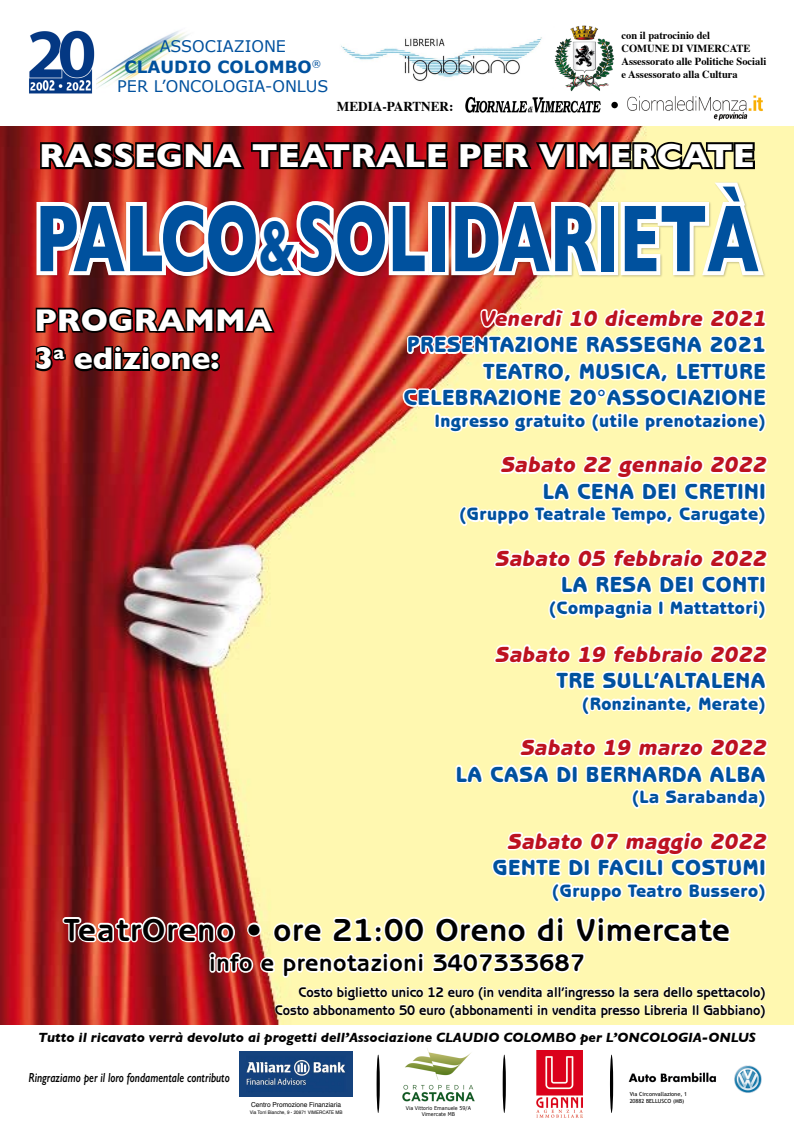
<style>
.page{position:relative;width:794px;height:1134px;background:#fff}
.page>*{position:absolute;margin:0;border:0;box-sizing:border-box;transform-origin:0 0}
.t1{font:700 96.32px "Gill Sans";color:#00519e;scale:.64 1}
.t2{font:700 33.88px "Gill Sans";color:#fff}
.t3{font:700 32px "Benguiat Gothic";letter-spacing:.025em;color:#000}
.t4{font:700 32px/38.4px "Gill Sans";color:#fff}
.t5{font:700 24px "Benguiat Gothic";letter-spacing:.025em;color:#000}
.t6{font:800 22px/26.4px "Benguiat Gothic";letter-spacing:.03em;color:#00519e;text-align:right}
.t7{font:italic 800 22px "Benguiat Gothic";letter-spacing:.03em;color:#bd1220}
.t8{font:800 18px "Benguiat Gothic";letter-spacing:.03em;color:#00519e}
.t9{font:700 16.8px "Verdana";color:#00519e}
.t10{font:16px "Verdana";color:#00519e}
.t11{font:700 14px/18px "Benguiat Gothic";color:#000;text-align:right;scale:.94 1}
.t12{font:italic 700 13.6px "Gill Sans";color:#000}
.t13{font:700 13.6px "Times";color:#000}
.t14{font:italic 600 13.2px "Gill Sans";color:#000;scale:.77 1}
.t15{font:700 10.8px/13px "Times";color:#000}
.t16{font:6.8px "Helvetica";color:#000;scale:.96 1}
.t17{font:5.6px/6.7px "Trebuchet MS";color:#000}
.t18{font:5.2px/6.2px "Verdana";color:#000;text-align:center;scale:.92 1}
.t19{font:4.8px "Helvetica";color:#000;scale:.96 1}
.s1{font-size:72.8px}
</style>
<div class="page">
<img style="left:0;top:126px;width:793px;height:898px">
<img style="left:465px;top:97px;width:136px;height:16px">
<img style="left:627px;top:95px;width:136px;height:25px">
<div style="left:611px;top:102px;width:7px;height:6px;background:#000;border-radius:50%"></div>
<img style="left:554px;top:25px;width:61px;height:67px">
<img style="left:33px;top:139px;width:736px;height:143px">
<img style="left:341px;top:37px;width:201px;height:44px">
<img style="left:240px;top:1051px;width:113px;height:45px">
<img style="left:402px;top:1048px;width:72px;height:53px">
<img style="left:536px;top:1050px;width:46px;height:67px">
<img style="left:628px;top:1065px;width:134px;height:28px">
<svg style="left:376px;top:1054px;width:4px;height:59px"></svg>
<svg style="left:502px;top:1054px;width:4px;height:59px"></svg>
<hr style="left:610px;top:1054px;width:3px;height:59px;background:#000;border-radius:50%">
<svg style="left:401px;top:306px;width:368px;height:128px"></svg>
<svg style="left:457px;top:453px;width:313px;height:75px"></svg>
<svg style="left:492px;top:547px;width:278px;height:74px"></svg>
<svg style="left:492px;top:642px;width:278px;height:75px"></svg>
<svg style="left:454px;top:736px;width:316px;height:74px"></svg>
<svg style="left:490px;top:829px;width:280px;height:75px"></svg>
<svg style="left:34px;top:305px;width:243px;height:30px;background:#621412"></svg>
<svg style="left:34px;top:343px;width:188px;height:31px;background:#601211"></svg>
<img style="left:61px;top:915px;width:176px;height:29px">
<div style="left:247px;top:922px;width:14px;height:15px;border:3px solid #fff;border-radius:50%"></div>
<svg style="left:271px;top:921px;width:52px;height:23px"></svg>
<svg style="left:331px;top:915px;width:95px;height:29px"></svg>
<svg style="left:433px;top:915px;width:95px;height:29px"></svg>
<svg style="left:535px;top:914px;width:30px;height:30px"></svg>
<svg style="left:574px;top:914px;width:158px;height:30px"></svg>
<svg style="left:208px;top:951px;width:378px;height:28px"></svg>
<svg style="left:274px;top:986px;width:491px;height:32px;background:#fef9c6"></svg>
<img style="left:96px;top:30px;width:93px;height:58px">
<img style="left:29px;top:30px;width:66px;height:64px">
<p class="t10" style="left:160px;top:36px;width:128px">ASSOCIAZIONE</p>
<p class="t9" style="left:125px;top:56px;width:198px">CLAUDIO COLOMBO<sup>®</sup></p>
<p class="t10" style="left:117px;top:76px;width:213px">PER L’ONCOLOGIA-ONLUS</p>
<p class="t13" style="left:337px;top:93px;width:118px">media-partner:</p>
<p class="t15" style="left:621px;top:28px;width:90px">con il patrocinio del<br>COMUNE DI VIMER</p>
<p class="t15" style="left:621px;top:41px;width:146px;text-indent:100px">CATE<br>Assessorato alle Politiche Sociali e Assessorato alla Cultura</p>
<h2 class="t2" style="left:39px;top:129px;width:717px">RASSEGNA TEATRALE PER VIMERCATE</h2>
<h1 class="t1" style="left:35px;top:162px;width:1132px">PALCO<span class="s1">&amp;</span>SOLIDARIETÀ</h1>
<h3 class="t4" style="left:35px;top:300px;width:239px">PROGRAMMA<br>3<sup>a</sup> edizione:</h3>
<p class="t7" style="left:479px;top:305px;width:287px">Venerdì 10 dicembre 2021</p>
<p class="t6" style="left:403px;top:331px;width:364px">PRESENTAZIONE RASSEGNA 2021<br>TEATRO, MUSICA, LETTURE<br>CELEBRAZIONE 20°ASSOCIAZIONE</p>
<p class="t8" style="left:435px;top:410px;width:332px">INGRESSO GRATUITO (UTILE PRENOTAZIONE)</p>
<p class="t7" style="left:500px;top:452px;width:267px">Sabato 22 gennaio 2022</p>
<p class="t6" style="left:543px;top:478px;width:224px">LA CENA DEI CRETINI</p>
<p class="t8" style="left:459px;top:504px;width:308px">(GRUPPO TEATRALE TEMPO, CARUGATE)</p>
<p class="t7" style="left:495px;top:545px;width:272px">Sabato 05 febbraio 2022</p>
<p class="t6" style="left:561px;top:571px;width:206px">LA RESA DEI CONTI</p>
<p class="t8" style="left:549px;top:597px;width:218px">(COMPAGNIA I MATTATTORI)</p>
<p class="t7" style="left:495px;top:641px;width:272px">Sabato 19 febbraio 2022</p>
<p class="t6" style="left:557px;top:667px;width:210px">TRE SULL’ALTALENA</p>
<p class="t8" style="left:582px;top:693px;width:185px">(RONZINANTE, MERATE)</p>
<p class="t7" style="left:520px;top:735px;width:247px">Sabato 19 marzo 2022</p>
<p class="t6" style="left:456px;top:761px;width:50px">LA CASA</p>
<p class="t6" style="left:556px;top:761px;width:45px">DI BERNARDA</p>
<p class="t6" style="left:710px;top:761px;width:42px">ALBA</p>
<p class="t8" style="left:632px;top:786px;width:135px">(LA SARABANDA)</p>
<p class="t7" style="left:507px;top:828px;width:260px">Sabato 07 maggio 2022</p>
<p class="t6" style="left:493px;top:854px;width:274px">GENTE DI FACILI COSTUMI</p>
<p class="t8" style="left:552px;top:880px;width:215px">(GRUPPO TEATRO BUSSERO)</p>
<h3 class="t3" style="left:64px;top:911px;width:667px">TeatrOreno • ore 21:00 Oreno di Vimercate</h3>
<p class="t5" style="left:209px;top:949px;width:377px">info e prenotazioni 3407333687</p>
<p class="t11" style="left:275px;top:983px;width:524px">Costo biglietto unico 12 euro (in vendita all’ingresso la sera dello spettacolo)<br>Costo abbonamento 50 euro (abbonamenti in vendita presso Libreria Il Gabbiano)</p>
<p class="t12" style="left:38px;top:1029px;width:719px">Tutto il ricavato verrà devoluto ai progetti dell’Associazione CLAUDIO COLOMBO per L’ONCOLOGIA-ONLUS</p>
<p class="t14" style="left:28px;top:1070px;width:263px">Ringraziamo per il loro fondamentale contributo</p>
<p class="t16" style="left:251px;top:1099px;width:95px">Centro Promozione Finanziaria</p>
<p class="t19" style="left:250px;top:1109px;width:98px">Via Torri Bianche, 9 - 20871 VIMERCATE MB</p>
<p class="t18" style="left:406px;top:1105px;width:72px">Via Vittorio Emanuele 59/A<br>Vimercate MB</p>
<p class="t17" style="left:629px;top:1091px;width:59px">Via Circonvallazione, 1<br>20882 BELLUSCO (MB)</p>
</div>
